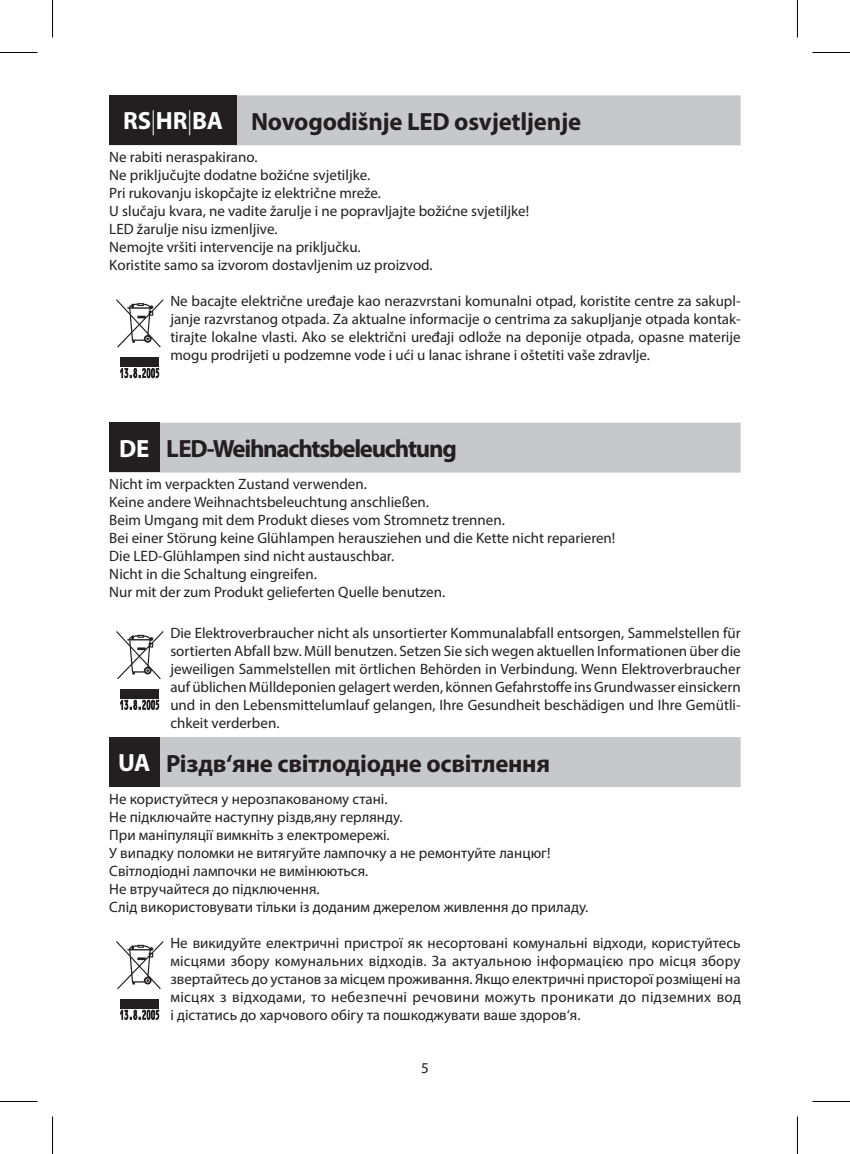
<style>
.page{position:relative;width:850px;height:1154px;background:#fff}
.page>*{position:absolute;margin:0;border:0;box-sizing:border-box;transform-origin:0 0}
.t1{font:700 25px "Myriad Pro";letter-spacing:-.01em;color:#231f20}
.t2{font:700 25px "Myriad Pro";letter-spacing:-.05em;color:#231f20}
.t3{font:15px/18px "Myriad Pro";color:#231f20}
.s1{color:#fff}
.s2{font-weight:300;color:#fff}
</style>
<div class="page">
<div style="left:109px;top:95px;width:631px;height:50px;background:#c7c8ca"></div>
<div style="left:109px;top:423px;width:631px;height:50px;background:#c7c8ca"></div>
<div style="left:109px;top:737px;width:631px;height:50px;background:#c7c8ca"></div>
<div style="left:109px;top:95px;width:128px;height:50px;background:#231f20"></div>
<svg style="left:120px;top:367px;width:39px;height:11px"></svg>
<svg style="left:116px;top:299px;width:47px;height:48px"></svg>
<div style="left:120px;top:357px;width:39px;height:10px;background:#231f20"></div>
<div style="left:109px;top:422px;width:50px;height:50px;background:#231f20"></div>
<svg style="left:120px;top:698px;width:39px;height:12px"></svg>
<svg style="left:116px;top:630px;width:47px;height:49px"></svg>
<div style="left:120px;top:689px;width:39px;height:9px;background:#231f20"></div>
<div style="left:109px;top:737px;width:50px;height:50px;background:#231f20"></div>
<svg style="left:120px;top:1008px;width:39px;height:12px"></svg>
<svg style="left:116px;top:940px;width:47px;height:49px"></svg>
<div style="left:120px;top:999px;width:39px;height:9px;background:#231f20"></div>
<hr style="left:0;top:52px;width:38px;height:1px;background:#000">
<hr style="left:812px;top:52px;width:37px;height:1px;background:#000">
<hr style="left:0;top:1101px;width:38px;height:1px;background:#000">
<hr style="left:812px;top:1101px;width:37px;height:1px;background:#000">
<hr style="left:52px;top:0;width:1px;height:38px;background:#000">
<hr style="left:52px;top:1116px;width:1px;height:38px;background:#000">
<hr style="left:796px;top:0;width:1px;height:38px;background:#000">
<hr style="left:796px;top:1116px;width:1px;height:38px;background:#000">
<h1 class="t1" style="left:123px;top:105px;width:459px"><span class="s1">RS</span><span class="s2">|</span><span class="s1">HR</span><span class="s2">|</span><span class="s1">BA</span> Novogodišnje LED osvjetljenje</h1>
<p class="t3" style="left:109px;top:148px;width:421px">Ne rabiti neraspakirano.<br>Ne priključujte dodatne božićne svjetiljke.<br>Pri rukovanju iskopčajte iz električne mreže.<br>U slučaju kvara, ne vadite žarulje i ne popravljajte božićne svjetiljke!<br>LED žarulje nisu izmenljive.<br>Nemojte vršiti intervencije na priključku.<br>Koristite samo sa izvorom dostavljenim uz proizvod.</p>
<p class="t3" style="left:170px;top:292px;width:571px;text-align:justify">Ne bacajte električne uređaje kao nerazvrstani komunalni otpad, koristite centre za sakupl&shy;janje razvrstanog otpada. Za aktualne informacije o centrima za sakupljanje otpada kontak&shy;tirajte lokalne vlasti. Ako se električni uređaji odlože na deponije otpada, opasne materije mogu prodrijeti u podzemne vode i ući u lanac ishrane i oštetiti vaše zdravlje.</p>
<h1 class="t2" style="left:119px;top:432px;width:339px"><span class="s1">DE</span> LED-Weihnachtsbeleuchtung</h1>
<p class="t3" style="left:109px;top:475px;width:507px">Nicht im verpackten Zustand verwenden.<br>Keine andere Weihnachtsbeleuchtung anschließen.<br>Beim Umgang mit dem Produkt dieses vom Stromnetz trennen.<br>Bei einer Störung keine Glühlampen herausziehen und die Kette nicht reparieren!<br>Die LED-Glühlampen sind nicht austauschbar.<br>Nicht in die Schaltung eingreifen.<br>Nur mit der zum Produkt gelieferten Quelle benutzen.</p>
<p class="t3" style="left:170px;top:623px;width:571px;text-align:justify">Die Elektroverbraucher nicht als unsortierter Kommunalabfall entsorgen, Sammelstellen für sortierten Abfall bzw. Müll benutzen. Setzen Sie sich wegen aktuellen Informationen über die jeweiligen Sammelstellen mit örtlichen Behörden in Verbindung. Wenn Elektroverbraucher auf üblichen Mülldeponien gelagert werden, können Gefahrstoffe ins Grundwasser einsickern und in den Lebensmittelumlauf gelangen, Ihre Gesundheit beschädigen und Ihre Gemütli&shy;chkeit verderben.</p>
<h1 class="t1" style="left:118px;top:747px;width:433px"><span class="s1">UA</span> Різдв‘яне світлодіодне освітлення</h1>
<p class="t3" style="left:109px;top:789px;width:480px">Не користуйтеся у нерозпакованому стані.<br>Не підключайте наступну різдв,яну герлянду.<br>При маніпуляції вимкніть з електромережі.<br>У випадку поломки не витягуйте лампочку а не ремонтуйте ланцюг!<br>Світлодіодні лампочки не вимінюються.<br>Не втручайтеся до підключення.<br>Слід використовувати тільки із доданим джерелом живлення до приладу.</p>
<p class="t3" style="left:170px;top:933px;width:572px;text-align:justify">Не викидуйте електричні пристрої як несортовані комунальні відходи, користуйтесь місцями збору комунальних відходів. За актуальною інформацією про місця збору звертайтесь до установ за місцем проживання. Якщо електричні присторої розміщені на місцях з відходами, то небезпечні речовини можуть проникати до підземних вод і дістатись до харчового обігу та пошкоджувати ваше здоров‘я.</p>
<p class="t3" style="left:421px;top:1059px;width:9px">5</p>
</div>
